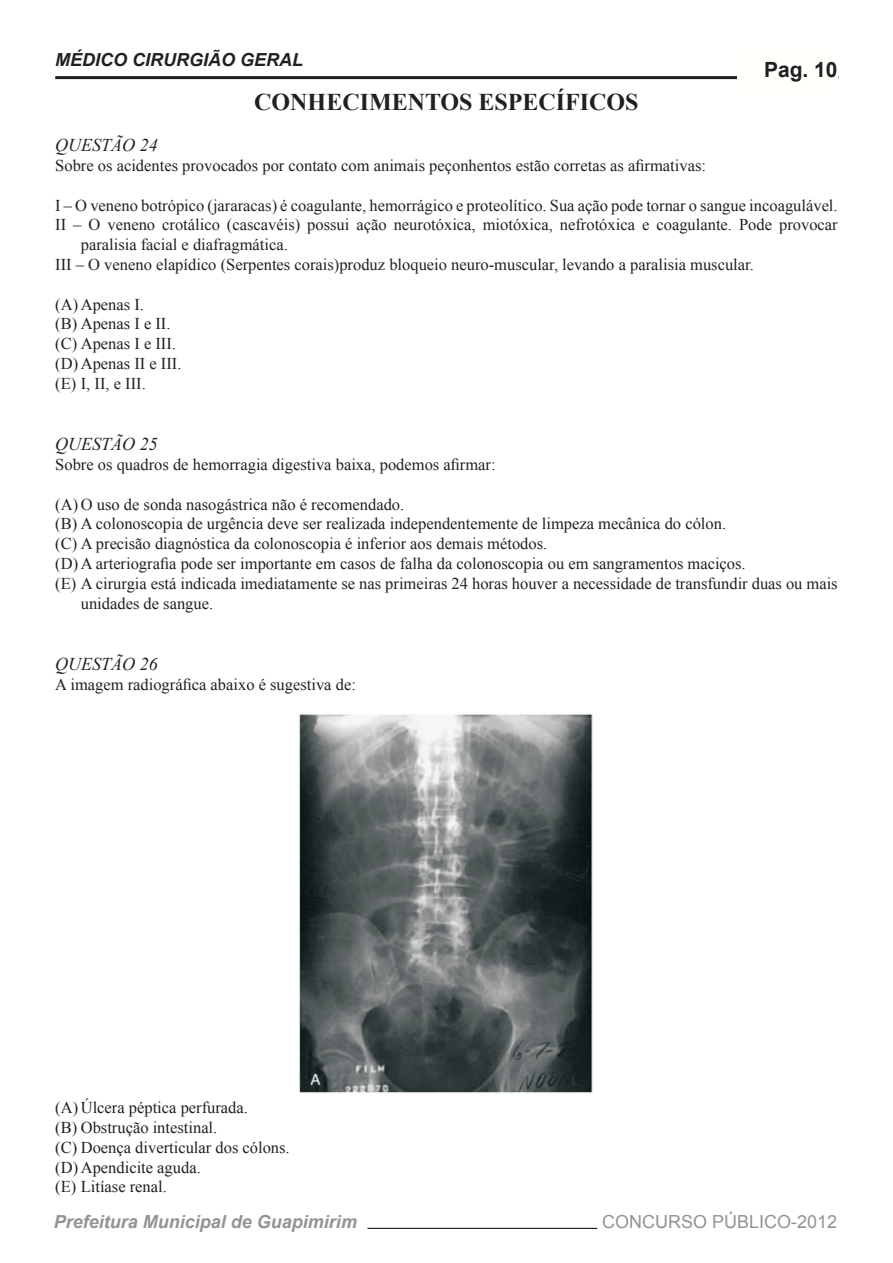
<style>
.page{position:relative;width:893px;height:1263px;background:#fff}
.page>*{position:absolute;margin:0;border:0;box-sizing:border-box;transform-origin:0 0}
.t1{font:700 24px "Times New Roman";color:#231f20}
.t2{font:700 21px "Arial";color:#231f20}
.t3{font:italic 700 18px "Arial";color:#919396}
.t4{font:italic 18px "Times New Roman";color:#231f20}
.t5{font:18px "Arial";color:#919396}
.t6{font:italic 700 18px "Arial";color:#231f20}
.t7{font:16.5px/19.8px "Times New Roman";color:#231f20}
</style>
<div class="page">
<hr style="left:55px;top:77px;width:783px;height:2px;background:#231f20">
<hr style="left:367px;top:1228px;width:230px;height:1px;background:#231f20">
<div style="left:737px;top:45px;width:100px;height:49px;background:#fffffc"></div>
<img style="left:299px;top:714px;width:294px;height:379px">
<p class="t6" style="left:55px;top:48px;width:250px">MÉDICO CIRURGIÃO GERAL</p>
<h1 class="t1" style="left:254px;top:85px;width:386px">CONHECIMENTOS ESPECÍFICOS</h1>
<p class="t4" style="left:55px;top:133px;width:104px">QUESTÃO 24</p>
<p class="t7" style="left:55px;top:155px;width:652px">Sobre os acidentes provocados por contato com animais peçonhentos estão corretas as afirmativas:</p>
<p class="t7" style="left:55px;top:195px;width:784px">I – O veneno botrópico (jararacas) é coagulante, hemorrágico e proteolítico. Sua ação pode tornar o sangue incoagulável.</p>
<p class="t7" style="left:55px;top:215px;width:784px">II – O veneno crotálico (cascavéis) possui ação neurotóxica, miotóxica, nefrotóxica e coagulante. Pode provocar</p>
<p class="t7" style="left:81px;top:235px;width:209px">paralisia facial e diafragmática.</p>
<p class="t7" style="left:55px;top:254px;width:700px">III – O veneno elapídico (Serpentes corais)produz bloqueio neuro-muscular, levando a paralisia muscular.</p>
<p class="t7" style="left:55px;top:294px;width:128px">(A) Apenas I.<br>(B) Apenas I e II. (C) Apenas I e III. (D) Apenas II e III. (E) I, II, e III.</p>
<p class="t2" style="left:764px;top:56px;width:75px">Pag. 10</p>
<p class="t4" style="left:55px;top:432px;width:104px">QUESTÃO 25</p>
<p class="t7" style="left:55px;top:454px;width:442px">Sobre os quadros de hemorragia digestiva baixa, podemos afirmar:</p>
<p class="t7" style="left:55px;top:494px;width:351px">(A) O uso de sonda nasogástrica não é recomendado.</p>
<p class="t7" style="left:55px;top:514px;width:672px">(B) A colonoscopia de urgência deve ser realizada independentemente de limpeza mecânica do cólon.</p>
<p class="t7" style="left:55px;top:533px;width:494px">(C) A precisão diagnóstica da colonoscopia é inferior aos demais métodos.</p>
<p class="t7" style="left:55px;top:553px;width:692px">(D) A arteriografia pode ser importante em casos de falha da colonoscopia ou em sangramentos maciços.</p>
<p class="t7" style="left:55px;top:573px;width:784px">(E) A cirurgia está indicada imediatamente se nas primeiras 24 horas houver a necessidade de transfundir duas ou mais</p>
<p class="t7" style="left:81px;top:593px;width:134px">unidades de sangue.</p>
<p class="t4" style="left:55px;top:651px;width:104px">QUESTÃO 26</p>
<p class="t7" style="left:55px;top:674px;width:302px">A imagem radiográfica abaixo é sugestiva de:</p>
<p class="t7" style="left:55px;top:1097px;width:236px">(A) Úlcera péptica perfurada.<br>(B) Obstrução intestinal.<br>(C) Doença diverticular dos cólons. (D) Apendicite aguda.<br>(E) Litíase renal.</p>
<p class="t3" style="left:54px;top:1209px;width:305px">Prefeitura Municipal de Guapimirim</p>
<p class="t5" style="left:602px;top:1210px;width:237px">CONCURSO PÚBLICO-2012</p>
</div>
